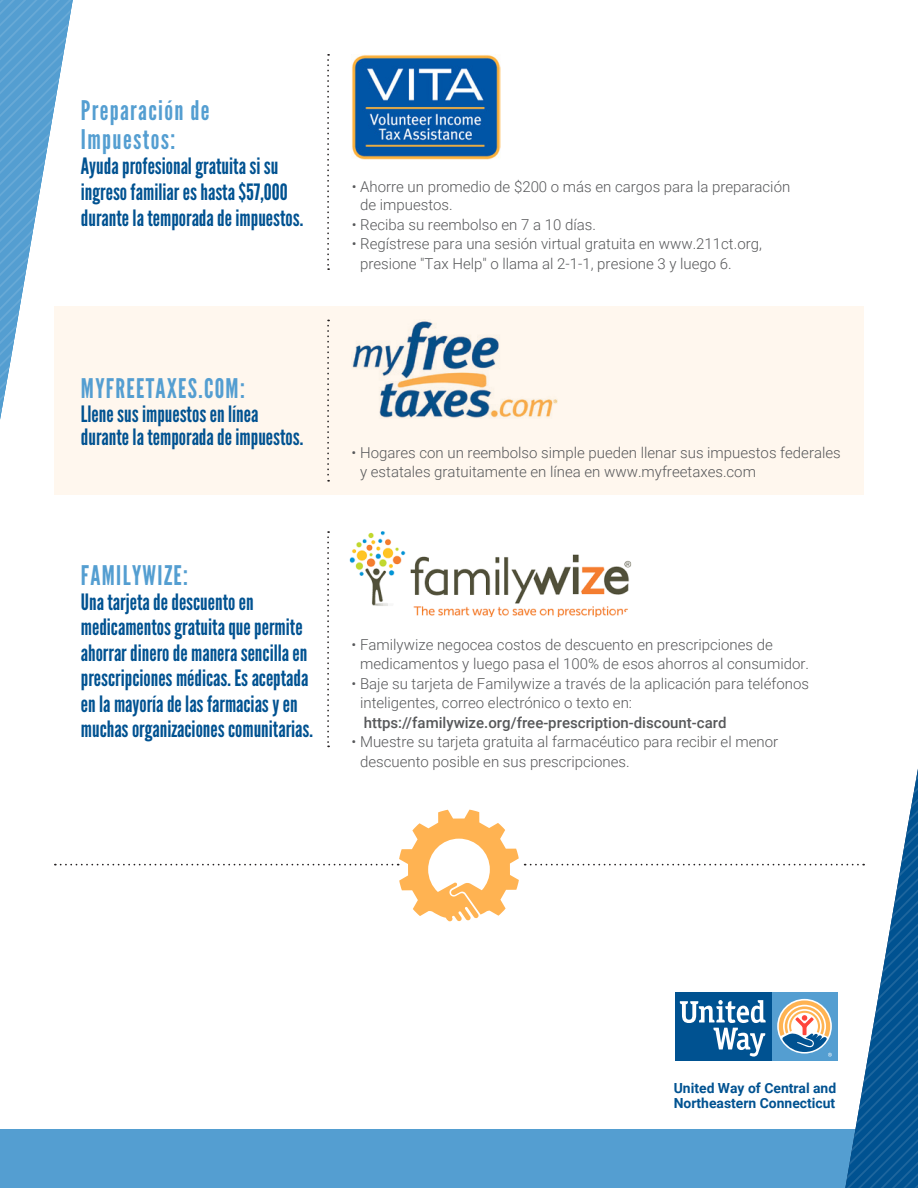
<style>
.page{position:relative;width:918px;height:1188px;background:#fff}
.page>*{position:absolute;margin:0;border:0;box-sizing:border-box;transform-origin:0 0}
.t1{font:27px/30px "League Gothic";letter-spacing:.05em;color:#549ed1}
.t2{font:22.5px/25.5px "League Gothic";color:#005291}
.t3{font:300 15px/19.5px "Roboto";color:#57585a}
.t4{font:700 13.95px/15px "Roboto";color:#005291}
.s1{font-weight:500}
</style>
<div class="page">
<div style="left:0;top:1129px;width:918px;height:59px;background:#549ed1"></div>
<svg style="left:327px;top:54px;width:2px;height:216px"></svg>
<img style="left:352px;top:55px;width:148px;height:104px">
<svg style="left:327px;top:531px;width:2px;height:216px"></svg>
<img style="left:350px;top:531px;width:281px;height:86px">
<svg style="left:55px;top:810px;width:464px;height:112px"></svg>
<svg style="left:525px;top:769px;width:393px;height:419px"></svg>
<div style="left:54px;top:306px;width:810px;height:189px;background:#fff7ee"></div>
<svg style="left:327px;top:320px;width:2px;height:162px"></svg>
<img style="left:352px;top:321px;width:205px;height:97px">
<svg style="left:0;top:0;width:73px;height:420px"></svg>
<p class="t1" style="left:81px;top:95px;width:130px">Preparación de<br>Impuestos:</p>
<p class="t2" style="left:81px;top:153px;width:224px;line-height:26.1px">Ayuda profesional gratuita si su ingreso familiar es hasta $57,000 durante la temporada de impuestos.</p>
<p class="t3" style="left:360px;top:177px;width:432px;line-height:18px;text-indent:-8px">• Ahorre un promedio de $200 o más en cargos para la preparación de impuestos.</p>
<p class="t3" style="left:352px;top:214px;width:246px">• Reciba su reembolso en 7 a 10 días.</p>
<p class="t3" style="left:360px;top:233px;width:403px;text-indent:-8px">• Regístrese para una sesión virtual gratuita en www.211ct.org, presione "Tax Help" o llama al 2-1-1, presione 3 y luego 6.</p>
<p class="t1" style="left:81px;top:373px;width:165px">MYFREETAXES.COM:</p>
<p class="t2" style="left:81px;top:402px;width:224px;line-height:23.7px">Llene sus impuestos en línea durante la temporada de impuestos.</p>
<p class="t1" style="left:81px;top:561px;width:109px">FAMILYWIZE:</p>
<p class="t2" style="left:81px;top:589px;width:234px">Una tarjeta de descuento en medicamentos gratuita que permite ahorrar dinero de manera sencilla en prescripciones médicas. Es aceptada en la mayoría de las farmacias y en muchas organizaciones comunitarias.</p>
<p class="t3" style="left:360px;top:442px;width:482px;text-indent:-8px">• Hogares con un reembolso simple pueden llenar sus impuestos federales y estatales gratuitamente en línea en www.myfreetaxes.com</p>
<p class="t3" style="left:360px;top:634px;width:451px;text-indent:-8px">• Familywize negocea costos de descuento en prescripciones de medicamentos y luego pasa el 100% de esos ahorros al consumidor.</p>
<p class="t3" style="left:360px;top:673px;width:450px;text-indent:-8px">• Baje su tarjeta de Familywize a través de la aplicación para teléfonos inteligentes, correo electrónico o texto en: <span class="s1">https://familywize.org/free-prescription-discount-card</span></p>
<p class="t3" style="left:360px;top:732px;width:420px;text-indent:-8px">• Muestre su tarjeta gratuita al farmacéutico para recibir el menor descuento posible en sus prescripciones.</p>
<p class="t4" style="left:674px;top:1080px;width:164px">United Way of Central and<br>Northeastern Connecticut</p>
</div>
